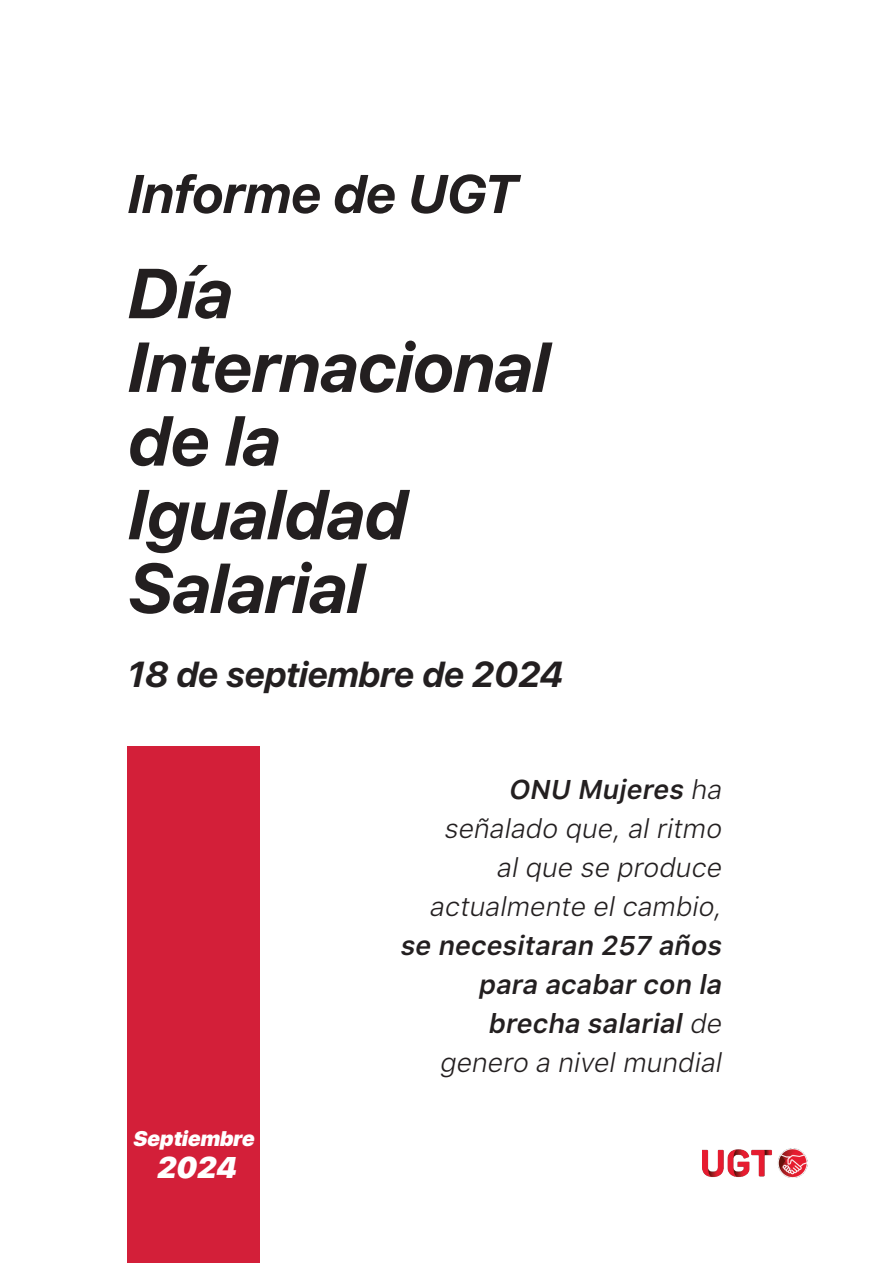
<style>
.page{position:relative;width:893px;height:1263px;background:#fff}
.page>*{position:absolute;margin:0;border:0;box-sizing:border-box;transform-origin:0 0}
.t1{font:700 70.05px/73.7px "SF Pro Display";color:#231f20}
.t2{font:700 54px "SF Pro Display";color:#231f20}
.t3{font:700 36px "SF Pro Display";color:#231f20}
.t4{font:italic 900 29.85px "SF Pro Display";color:#fff}
.t5{font:italic 600 27px/39px "SF Pro Text";color:#231f20;text-align:right}
.t6{font:italic 300 27px/39px "SF Pro Text";color:#231f20;text-align:right}
.t7{font:italic 900 21px "SF Pro Display";color:#fff}
.s1{font-weight:600}
.s2{font-weight:300}
</style>
<div class="page">
<div style="left:127px;top:746px;width:132px;height:517px;background:#d31f39"></div>
<img style="left:702px;top:1148px;width:106px;height:30px">
<h2 class="t2" style="left:127px;top:155px;width:391px">Informe de UGT</h2>
<h1 class="t1" style="left:127px;top:259px;width:423px">Día<br>Internacional de la<br>Igualdad<br>Salarial</h1>
<h3 class="t3" style="left:127px;top:648px;width:437px">18 de septiembre de 2024</h3>
<p class="t7" style="left:133px;top:1126px;width:129px">Septiembre</p>
<p class="t4" style="left:156px;top:1150px;width:90px">2024</p>
<p class="t6" style="left:429px;top:770px;width:301px"><span class="s1">ONU Mujeres</span> ha señalado que,alritmo alque se produce actualmente elcambio,</p>
<p class="t5" style="left:399px;top:927px;width:331px">se necesitaran 257 años para acabarcon la brecha salarial<span class="s2">de genero a nivelmundial</span></p>
</div>
